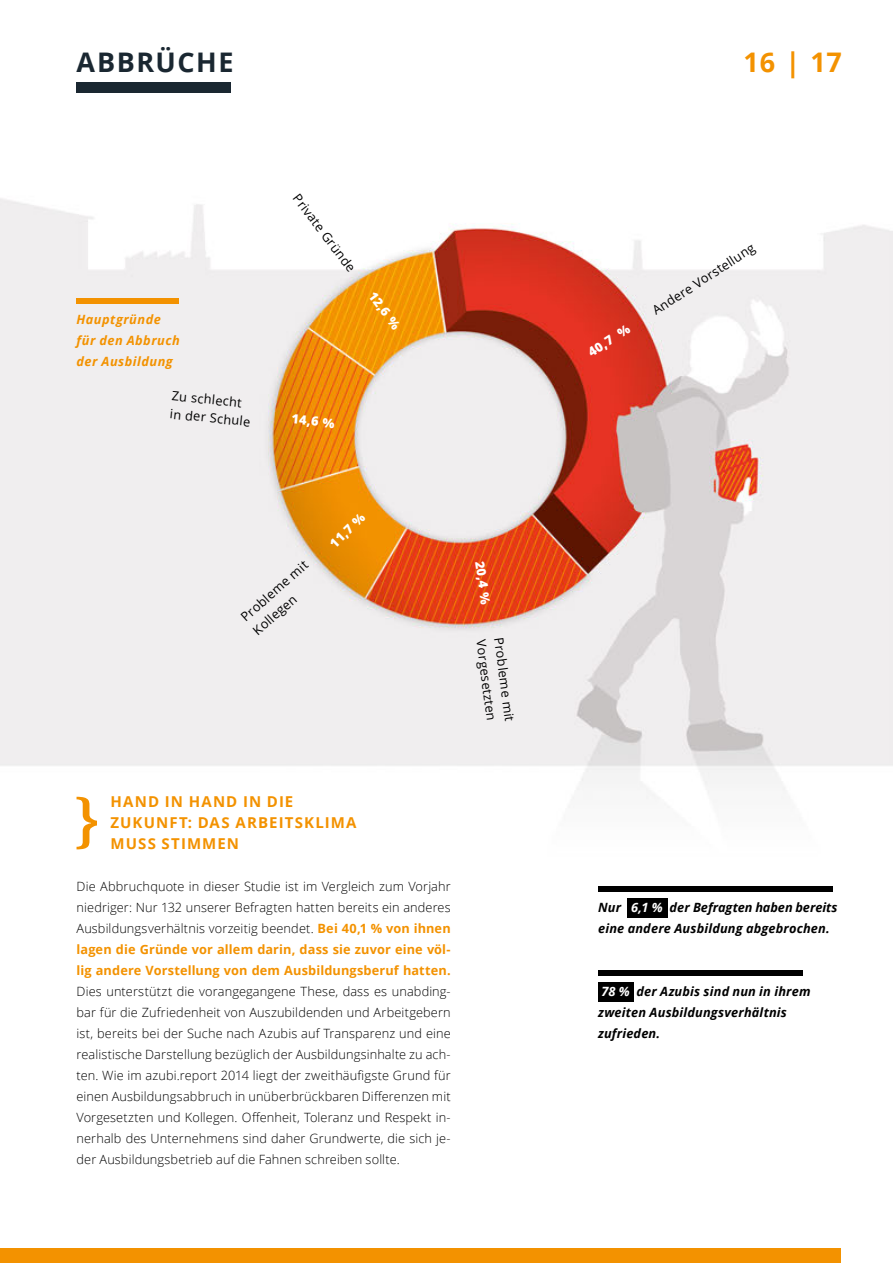
<style>
.page{position:relative;width:893px;height:1263px;background:#fff}
.page>*{position:absolute;margin:0;border:0;box-sizing:border-box;transform-origin:0 0}
.t1{font:700 27px "Open Sans";letter-spacing:.055em;color:#1a2731}
.t2{font:700 27px "Open Sans";color:#f39200}
.t3{font:700 15px/21px "Open Sans";letter-spacing:.07em;color:#f39200}
.t4{font:300 12.75px/21px "Open Sans";letter-spacing:.01em;color:#000;text-align:justify}
.t5{font:italic 700 12.75px/21px "Open Sans";letter-spacing:.01em;color:#000}
.t6{font:12.75px/17.9px "Open Sans";color:#000}
.t7{font:italic 700 12.75px/21px "Open Sans";letter-spacing:.04em;color:#f39200}
.t8{font:800 12.75px "Open Sans";color:#fff}
.s1{font-weight:700;color:#f39200}
.s2{color:#fff}
</style>
<div class="page">
<img style="left:0;top:82px;width:893px;height:1181px">
<div style="left:77px;top:298px;width:102px;height:6px;background:#f39200"></div>
<div style="left:627px;top:898px;width:41px;height:20px;background:#000"></div>
<div style="left:598px;top:982px;width:36px;height:19px;background:#000"></div>
<svg style="left:77px;top:797px;width:20px;height:52px"></svg>
<div style="left:77px;top:83px;width:154px;height:10px;background:#1a2731"></div>
<div style="left:598px;top:886px;width:235px;height:5px;background:#000"></div>
<div style="left:598px;top:970px;width:205px;height:5px;background:#000"></div>
<div style="left:0;top:1248px;width:840px;height:15px;background:#f39200"></div>
<h1 class="t1" style="left:77px;top:43px;width:158px">ABBRÜCHE</h1>
<p class="t7" style="left:77px;top:309px;width:105px">Hauptgründe für den Abbruch der Ausbildung</p>
<p class="t6" style="left:173px;top:386px;width:82px;rotate:6deg">Zu schlecht in der Schule</p>
<p class="t6" style="left:304px;top:190px;width:95px;rotate:53deg">Private Gründe</p>
<p class="t8" style="left:379px;top:287px;width:45px;rotate:53deg">12,6 %</p>
<p class="t8" style="left:293px;top:409px;width:45px;rotate:6deg">14,6 %</p>
<p class="t6" style="left:237px;top:612px;width:86px;rotate:-42deg">Probleme mit<br>Kollegen</p>
<p class="t8" style="left:325px;top:538px;width:45px;rotate:-44deg">11,7 %</p>
<p class="t8" style="left:489px;top:560px;width:45px;rotate:82deg">20,4 %</p>
<p class="t6" style="left:490px;top:638px;width:83px;rotate:82deg">Vorgesetzten</p>
<p class="t6" style="left:508px;top:636px;width:86px;rotate:82deg">Probleme mit</p>
<p class="t3" style="left:111px;top:791px;width:248px">HAND IN HAND IN DIE<br>ZUKUNFT: DAS ARBEITSKLIMA<br>MUSS STIMMEN</p>
<p class="t4" style="left:77px;top:876px;width:376px">Die Abbruchquote in dieser Studie ist im Vergleich zum Vorjahr niedriger: Nur 132 unserer Befragten hatten bereits ein anderes Ausbildungsverhältnis vorzeitig beendet. <span class="s1">Bei 40,1 % von ihnen lagen die Gründe vor allem darin, dass sie zuvor eine völ&shy;lig andere Vorstellung von dem Ausbildungsberuf hatten.</span></p>
<p class="t4" style="left:77px;top:981px;width:376px">Dies unterstützt die vorangegangene These, dass es unabding&shy;bar für die Zufriedenheit von Auszubildenden und Arbeitgebern ist, bereits bei der Suche nach Azubis auf Transparenz und eine realistische Darstellung bezüglich der Ausbildungsinhalte zu ach&shy;ten. Wie im azubi.report 2014 liegt der zweithäufigste Grund für einen Ausbildungsabbruch in unüberbrückbaren Differenzen mit Vorgesetzten und Kollegen. Offenheit, Toleranz und Respekt in&shy;nerhalb des Unternehmens sind daher Grundwerte, die sich je&shy;der Ausbildungsbetrieb auf die Fahnen schreiben sollte.</p>
<h1 class="t2" style="left:743px;top:43px;width:100px">16 | 17</h1>
<p class="t8" style="left:584px;top:345px;width:48px;rotate:-33deg">40,7 %</p>
<p class="t6" style="left:648px;top:303px;width:121px;rotate:-33deg">Andere Vorstellung</p>
<p class="t5" style="left:598px;top:897px;width:241px">Nur <span class="s2">6,1 %</span> der Befragten haben bereits eine andere Ausbildung abgebrochen.</p>
<p class="t5" style="left:598px;top:981px;width:214px"><span class="s2">78 %</span> der Azubis sind nun in ihrem zweiten Ausbildungsverhältnis zufrieden.</p>
</div>
